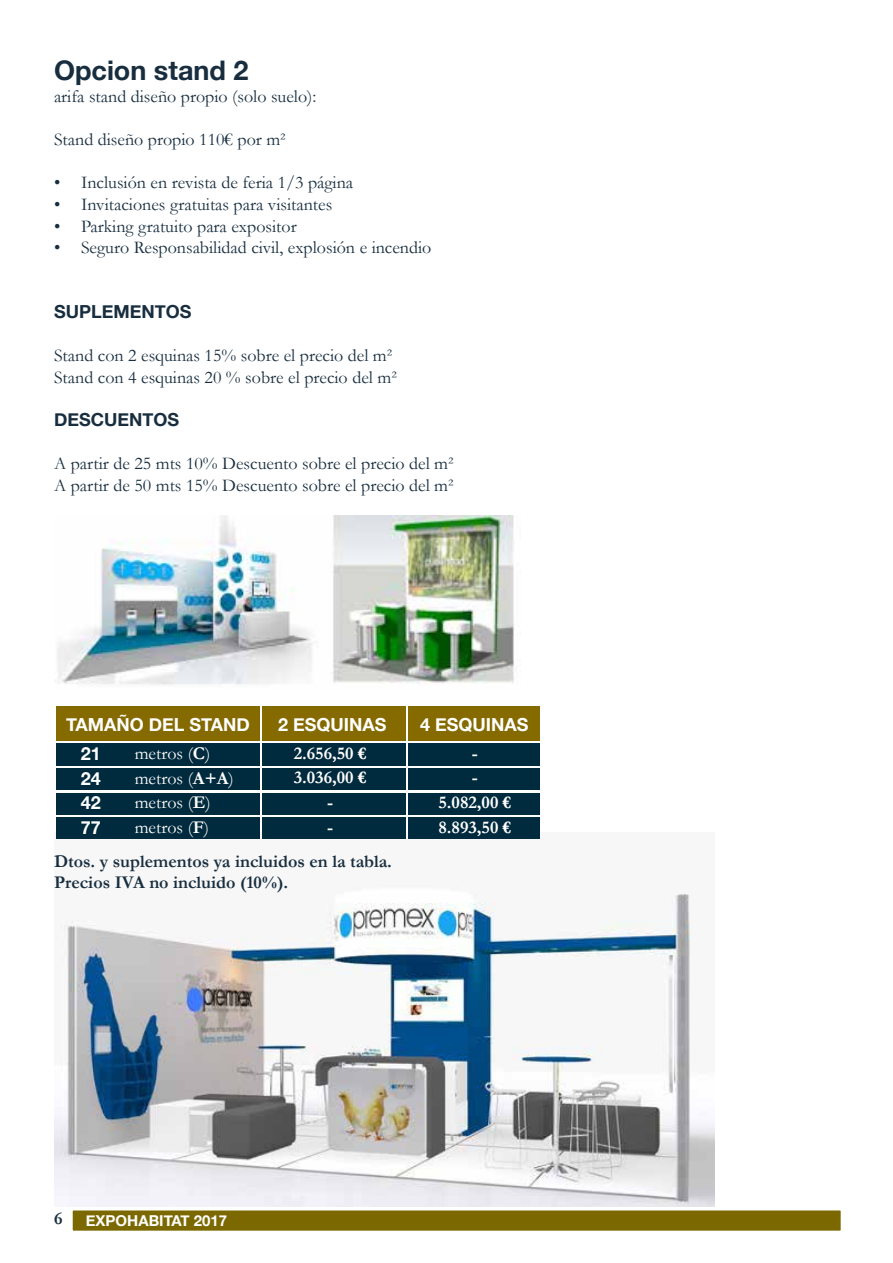
<style>
.page{position:relative;width:893px;height:1263px;background:#fff}
.page>*{position:absolute;margin:0;border:0;box-sizing:border-box;transform-origin:0 0}
.t1{font:700 27px "Helvetica Neue";color:#182e3f}
.t2{font:18px/21.6px "Garamond";color:#182e3f}
.t3{font:700 18px/21.6px "Garamond";color:#182e3f}
.t4{font:700 18px/24.8px "Helvetica Neue";color:#fff;text-align:justify}
.t5{font:700 18px/24.8px "Garamond";color:#fff;text-align:center}
.t6{font:18px/24.8px "Garamond";color:#fff}
.t7{font:700 18px "Helvetica Neue";color:#182e3f}
.t8{font:700 15px "Helvetica Neue";color:#fff}
.s1{font-weight:700}
</style>
<div class="page">
<div style="left:71px;top:1209px;width:771px;height:23px;background:#7b6900;border:2px solid #fff"></div>
<img style="left:54px;top:832px;width:660px;height:374px">
<div style="left:262px;top:817px;width:143px;height:22px;background:#002a3d"></div>
<div style="left:408px;top:743px;width:132px;height:22px;background:#002a3d"></div>
<div style="left:408px;top:768px;width:132px;height:22px;background:#002a3d"></div>
<div style="left:262px;top:793px;width:143px;height:21px;background:#002a3d"></div>
<div style="left:408px;top:793px;width:132px;height:21px;background:#002a3d"></div>
<div style="left:262px;top:768px;width:143px;height:22px;background:#002a3d"></div>
<div style="left:262px;top:743px;width:143px;height:22px;background:#002a3d"></div>
<div style="left:57px;top:817px;width:203px;height:22px;background:#002a3d"></div>
<div style="left:408px;top:817px;width:132px;height:22px;background:#002a3d"></div>
<div style="left:57px;top:793px;width:203px;height:21px;background:#002a3d"></div>
<div style="left:57px;top:743px;width:203px;height:22px;background:#002a3d"></div>
<div style="left:57px;top:768px;width:203px;height:22px;background:#002a3d"></div>
<div style="left:57px;top:706px;width:203px;height:34px;background:#856a00"></div>
<div style="left:408px;top:706px;width:132px;height:34px;background:#856a00"></div>
<div style="left:262px;top:706px;width:143px;height:34px;background:#856a00"></div>
<img style="left:54px;top:515px;width:462px;height:170px">
<h1 class="t1" style="left:54px;top:50px;width:196px">Opcion stand 2</h1>
<p class="t2" style="left:54px;top:85px;width:264px">arifa stand diseño propio (solo suelo):</p>
<p class="t2" style="left:54px;top:128px;width:233px">Stand diseño propio 110€ por m²</p>
<p class="t2" style="left:54px;top:172px;width:301px">• Inclusión en revista de feria 1/3 página</p>
<p class="t2" style="left:54px;top:193px;width:280px">• Invitaciones gratuitas para visitantes</p>
<p class="t2" style="left:54px;top:215px;width:244px">• Parking gratuito para expositor</p>
<p class="t2" style="left:54px;top:236px;width:379px">• Seguro Responsabilidad civil, explosión e incendio</p>
<p class="t7" style="left:54px;top:297px;width:139px">SUPLEMENTOS</p>
<p class="t2" style="left:54px;top:344px;width:344px">Stand con 2 esquinas 15% sobre el precio del m²<br>Stand con 4 esquinas 20 % sobre el precio del m²</p>
<p class="t7" style="left:54px;top:405px;width:127px">DESCUENTOS</p>
<p class="t2" style="left:54px;top:452px;width:401px">A partir de 25 mts 10% Descuento sobre el precio del m²<br>A partir de 50 mts 15% Descuento sobre el precio del m²</p>
<p class="t4" style="left:66px;top:712px;width:185px">TAMAÑO DEL STAND</p>
<p class="t4" style="left:278px;top:712px;width:110px">2 ESQUINAS</p>
<p class="t4" style="left:420px;top:712px;width:110px">4 ESQUINAS</p>
<p class="t4" style="left:81px;top:741px;width:22px">21<br>24<br>42<br>77</p>
<p class="t6" style="left:135px;top:740px;width:101px">metros (<span class="s1">C</span>) metros (<span class="s1">A+A</span>) metros (<span class="s1">E</span>) metros (<span class="s1">F</span>)</p>
<p class="t5" style="left:294px;top:740px;width:74px">2.656,50 €<br>3.036,00 € -<br>-</p>
<p class="t5" style="left:438px;top:740px;width:74px">-<br>-<br>5.082,00 €<br>8.893,50 €</p>
<p class="t3" style="left:54px;top:850px;width:339px">Dtos. y suplementos ya incluidos en la tabla.<br>Precios IVA no incluido (10%).</p>
<p class="t3" style="left:54px;top:1207px;width:10px">6</p>
<p class="t8" style="left:86px;top:1208px;width:143px">EXPOHABITAT 2017</p>
</div>
